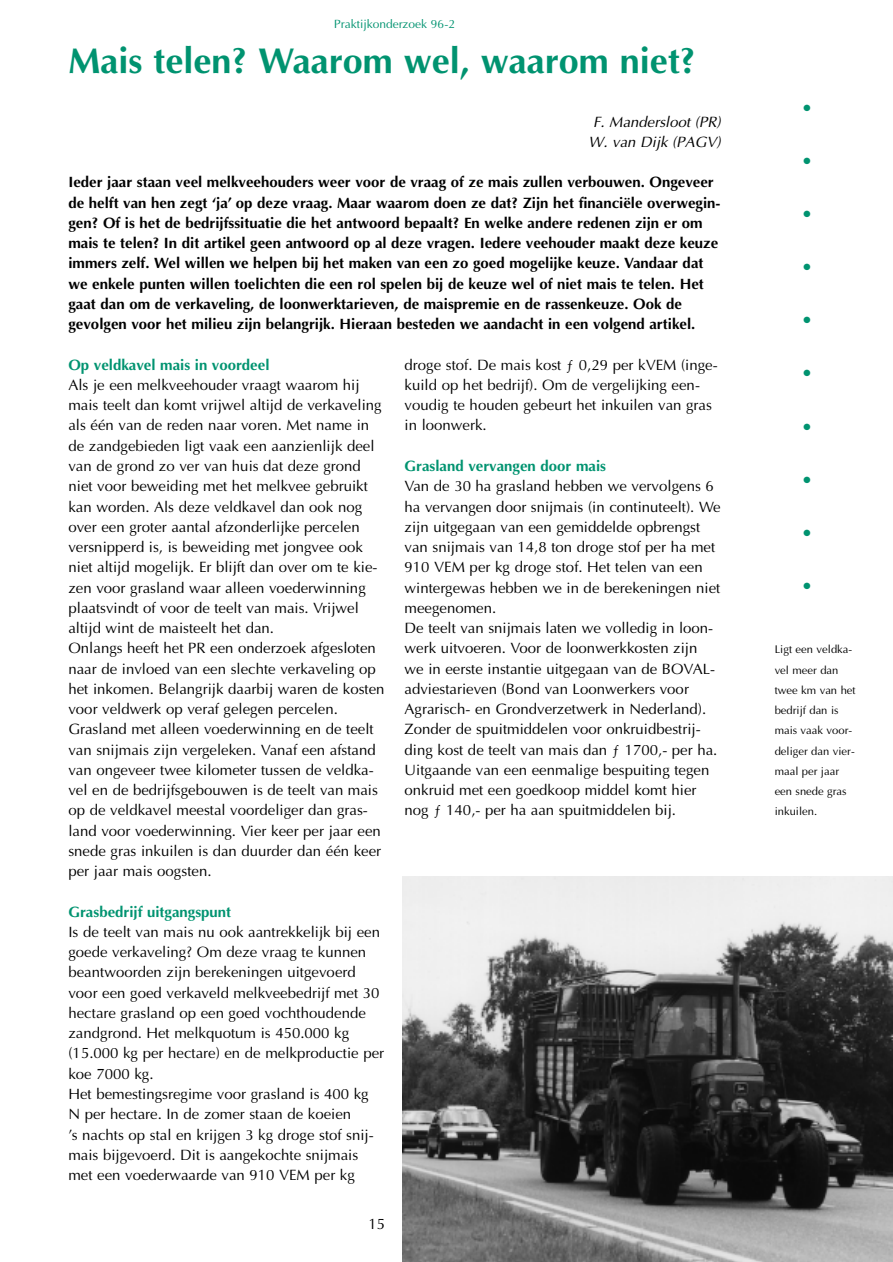
<style>
.page{position:relative;width:893px;height:1262px;background:#fff}
.page>*{position:absolute;margin:0;border:0;box-sizing:border-box;transform-origin:0 0}
.t1{font:700 36px "Optima";color:#009370}
.t2{font:15px/20.2px "Optima";color:#000}
.t3{font:700 15px/20.2px "Optima";color:#000}
.t4{font:700 15px "Optima";color:#009370}
.t5{font:italic 15px/20.2px "Optima";color:#000;text-align:center}
.t6{font:12px "Optima";color:#009370}
.t7{font:11.25px/20.2px "Optima";color:#000}
.t8{font:9px "Zapf Dingbats";color:#009370}
</style>
<div class="page">
<img style="left:402px;top:876px;width:490px;height:386px">
<p class="t6" style="left:334px;top:19px;width:122px">Praktijkonderzoek 96-2</p>
<h1 class="t1" style="left:68px;top:46px;width:629px">Mais telen? Waarom wel, waarom niet?</h1>
<p class="t5" style="left:588px;top:113px;width:137px">F. Mandersloot (PR)<br>W. van Dij k (PAGV)</p>
<p class="t3" style="left:68px;top:174px;width:653px">Ieder jaar staan veel melkveehouders weer voor de vraag of ze mais zullen verbouwen. Ongeveer de helft van hen zegt ‘ja’ op deze vraag. Maar waarom doen ze dat? Zijn het financiële overwegin&shy;gen? Of is het de bedrijfssituatie die het antwoord bepaalt? En welke andere redenen zijn er om mais te telen? In dit artikel geen antwoord op al deze vragen. Iedere veehouder maakt deze keuze immers zelf. Wel willen we helpen bij het maken van een zo goed mogelijke keuze. Vandaar dat we enkele punten willen toelichten die een rol spelen bij de keuze wel of niet mais te telen. Het gaat dan om de verkaveling, de loonwerktarieven, de maispremie en de rassenkeuze. Ook de gevolgen voor het milieu zijn belangrijk. Hieraan besteden we aandacht in een volgend artikel.</p>
<p class="t4" style="left:68px;top:358px;width:202px">Op veldkavel mais in voordeel</p>
<p class="t2" style="left:68px;top:376px;width:317px">Als je een melkveehouder vraagt waarom hij mais teelt dan komt vrijwel altijd de verkaveling als één van de reden naar voren. Met name in de zandgebieden ligt vaak een aanzienlijk deel van de grond zo ver van huis dat deze grond niet voor beweiding met het melkvee gebruikt kan worden. Als deze veldkavel dan ook nog over een groter aantal afzonderlijke percelen versnipperd is, is beweiding met jongvee ook niet altijd mogelijk. Er blijft dan over om te kie&shy;zen voor grasland waar alleen voederwinning plaatsvindt of voor de teelt van mais. Vrijwel altijd wint de maisteelt het dan.<br>Onlangs heeft het PR een onderzoek afgesloten naar de invloed van een slechte verkaveling op het inkomen. Belangrijk daarbij waren de kosten voor veldwerk op veraf gelegen percelen.<br>Grasland met alleen voederwinning en de teelt van snijmais zijn vergeleken. Vanaf een afstand van ongeveer twee kilometer tussen de veldka&shy;vel en de bedrijfsgebouwen is de teelt van mais op de veldkavel meestal voordeliger dan gras&shy;land voor voederwinning. Vier keer per jaar een snede gras inkuilen is dan duurder dan één keer per jaar mais oogsten.</p>
<p class="t4" style="left:68px;top:905px;width:164px">Grasbedrijf uitgangspunt</p>
<p class="t2" style="left:68px;top:923px;width:317px">Is de teelt van mais nu ook aantrekkelijk bij een goede verkaveling? Om deze vraag te kunnen beantwoorden zijn berekeningen uitgevoerd voor een goed verkaveld melkveebedrijf met 30 hectare grasland op een goed vochthoudende zandgrond. Het melkquotum is 450.000 kg (15.000 kg per hectare) en de melkproductie per koe 7000 kg.<br>Het bemestingsregime voor grasland is 400 kg<br>N per hectare. In de zomer staan de koeien<br>’s nachts op stal en krijgen 3 kg droge stof snij&shy;mais bijgevoerd. Dit is aangekochte snijmais met een voederwaarde van 910 VEM per kg</p>
<p class="t2" style="left:368px;top:1215px;width:18px">15</p>
<p class="t2" style="left:404px;top:356px;width:315px">droge stof. De mais kost ƒ 0,29 per kVEM (inge&shy;kuild op het bedrijf). Om de vergelijking een&shy;voudig te houden gebeurt het inkuilen van gras in loonwerk.</p>
<p class="t4" style="left:404px;top:460px;width:203px">Grasland vervangen door mais</p>
<p class="t2" style="left:404px;top:477px;width:317px">Van de 30 ha grasland hebben we vervolgens 6 ha vervangen door snijmais (in continuteelt). We zijn uitgegaan van een gemiddelde opbrengst van snijmais van 14,8 ton droge stof per ha met 910 VEM per kg droge stof. Het telen van een wintergewas hebben we in de berekeningen niet meegenomen.<br>De teelt van snijmais laten we volledig in loon&shy;werk uitvoeren. Voor de loonwerkkosten zijn<br>we in eerste instantie uitgegaan van de BOVAL&shy;adviestarieven (Bond van Loonwerkers voor Agrarisch- en Grondverzetwerk in Nederland).<br>Zonder de spuitmiddelen voor onkruidbestrij&shy;ding kost de teelt van mais dan ƒ 1700,- per ha.<br>Uitgaande van een eenmalige bespuiting tegen onkruid met een goedkoop middel komt hier nog ƒ 140,- per ha aan spuitmiddelen bij.</p>
<p class="t8" style="left:803px;top:103px;width:9px">●</p>
<p class="t8" style="left:803px;top:156px;width:9px">●</p>
<p class="t8" style="left:803px;top:209px;width:9px">●</p>
<p class="t8" style="left:803px;top:263px;width:9px">●</p>
<p class="t8" style="left:803px;top:316px;width:9px">●</p>
<p class="t8" style="left:803px;top:369px;width:9px">●</p>
<p class="t8" style="left:803px;top:422px;width:9px">●</p>
<p class="t8" style="left:803px;top:475px;width:9px">●</p>
<p class="t8" style="left:803px;top:528px;width:9px">●</p>
<p class="t8" style="left:803px;top:582px;width:9px">●</p>
<p class="t7" style="left:774px;top:640px;width:82px">Ligt een veldka&shy;vel meer dan twee km van het bedrijf dan is mais vaak voor&shy;deliger dan vier&shy;maal per jaar een snede gras inkuilen.</p>
</div>
